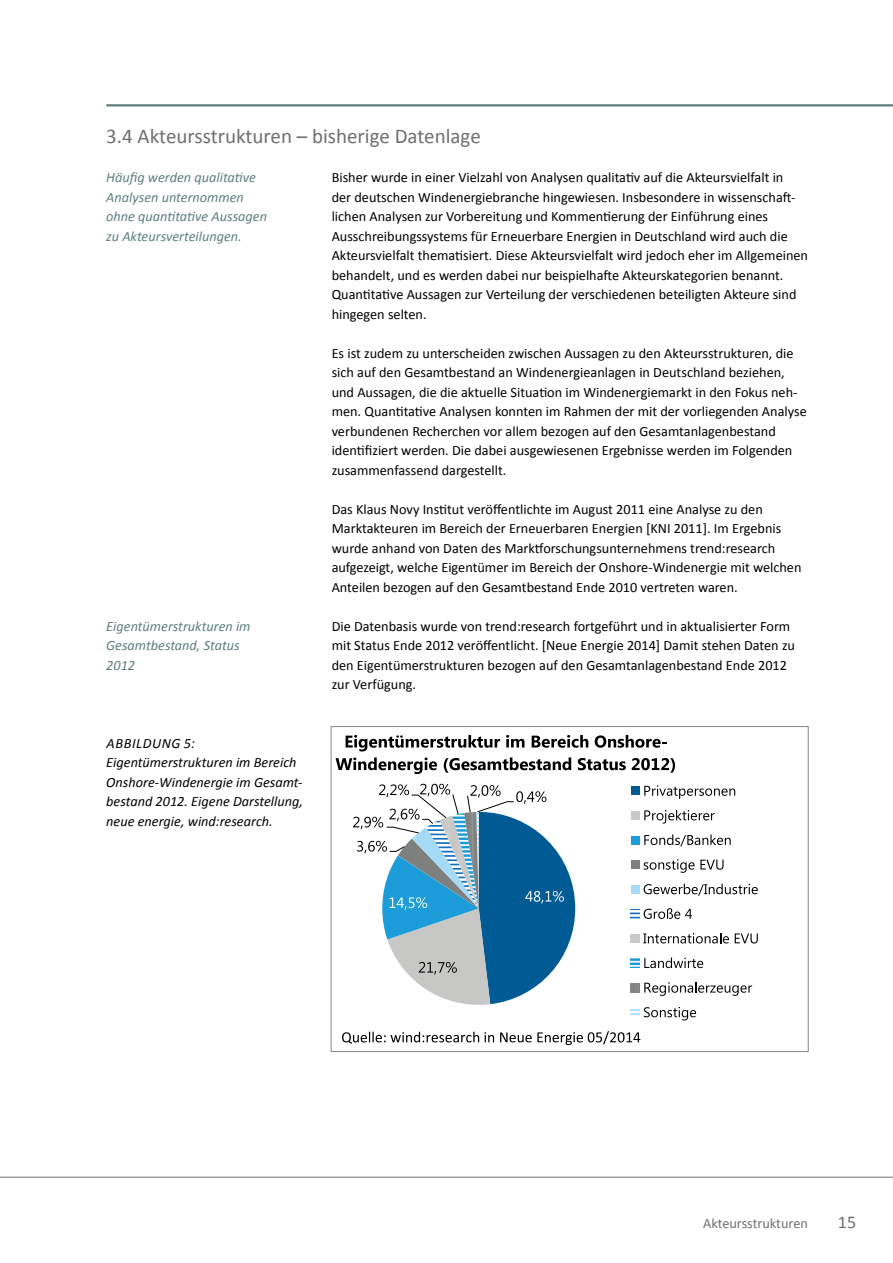
<style>
.page{position:relative;width:893px;height:1263px;background:#fff}
.page>*{position:absolute;margin:0;border:0;box-sizing:border-box;transform-origin:0 0}
.t1{font:21px "Calibri";color:#6f6f6e}
.t2{font:18px "Calibri";color:#6f6f6e}
.t3{font:14.25px/19.5px "Calibri";color:#000}
.t4{font:italic 14.25px/19.5px "Calibri";color:#607d7e}
.t5{font:italic 14.25px/19.5px "Calibri";color:#000}
.t6{font:14.25px "Calibri";color:#6f6f6e}
</style>
<div class="page">
<hr style="left:0;top:1177px;width:893px;height:1px;background:#6f6f6e">
<hr style="left:106px;top:104px;width:787px;height:2px;background:#607d7e">
<svg style="left:353px;top:784px;width:222px;height:221px"></svg>
<svg style="left:346px;top:735px;width:154px;height:16px"></svg>
<svg style="left:506px;top:735px;width:18px;height:12px"></svg>
<svg style="left:532px;top:735px;width:56px;height:13px"></svg>
<svg style="left:595px;top:735px;width:72px;height:13px"></svg>
<svg style="left:336px;top:757px;width:101px;height:17px"></svg>
<svg style="left:444px;top:757px;width:127px;height:16px"></svg>
<svg style="left:578px;top:758px;width:48px;height:12px"></svg>
<svg style="left:632px;top:758px;width:43px;height:15px"></svg>
<div style="left:631px;top:787px;width:8px;height:8px;background:#005b95"></div>
<svg style="left:644px;top:785px;width:91px;height:14px"></svg>
<div style="left:631px;top:811px;width:8px;height:9px;background:#c7c7c6"></div>
<svg style="left:644px;top:810px;width:71px;height:14px"></svg>
<div style="left:631px;top:836px;width:8px;height:8px;background:#1c9dd9"></div>
<svg style="left:644px;top:834px;width:87px;height:12px"></svg>
<div style="left:631px;top:860px;width:8px;height:9px;background:#7e8080"></div>
<svg style="left:644px;top:859px;width:80px;height:14px"></svg>
<div style="left:631px;top:885px;width:8px;height:9px;background:#a5dbf7"></div>
<svg style="left:644px;top:884px;width:114px;height:12px"></svg>
<svg style="left:631px;top:912px;width:8px;height:6px"></svg>
<svg style="left:644px;top:908px;width:48px;height:11px"></svg>
<div style="left:631px;top:934px;width:8px;height:9px;background:#cacac9"></div>
<svg style="left:643px;top:933px;width:86px;height:10px"></svg>
<svg style="left:735px;top:933px;width:23px;height:10px"></svg>
<svg style="left:631px;top:959px;width:8px;height:8px"></svg>
<svg style="left:644px;top:957px;width:59px;height:11px"></svg>
<div style="left:631px;top:983px;width:8px;height:9px;background:#858787"></div>
<svg style="left:644px;top:982px;width:108px;height:14px"></svg>
<svg style="left:631px;top:1009px;width:8px;height:6px"></svg>
<svg style="left:644px;top:1007px;width:52px;height:13px"></svg>
<div style="left:331px;top:726px;width:477px;height:326px;border:1px solid #858686"></div>
<svg style="left:342px;top:1032px;width:152px;height:12px"></svg>
<svg style="left:500px;top:1031px;width:140px;height:14px"></svg>
<h1 class="t1" style="left:106px;top:123px;width:376px">3.4 Akteursstrukturen – bisherige Datenlage</h1>
<p class="t3" style="left:332px;top:168px;width:478px">Bisher wurde in einer Vielzahl von Analysen qualitativ auf die Akteursvielfalt in<br>der deutschen Windenergiebranche hingewiesen. Insbesondere in wissenschaft&shy;lichen Analysen zur Vorbereitung und Kommentierung der Einführung eines Ausschreibungssystems für Erneuerbare Energien in Deutschland wird auch die Akteursvielfalt thematisiert. Diese Akteursvielfalt wird jedoch eher im Allgemeinen behandelt, und es werden dabei nur beispielhafte Akteurskategorien benannt.<br>Quantitative Aussagen zur Verteilung der verschiedenen beteiligten Akteure sind hingegen selten.</p>
<p class="t3" style="left:332px;top:343px;width:477px">Es ist zudem zu unterscheiden zwischen Aussagen zu den Akteursstrukturen, die sich auf den Gesamtbestand an Windenergieanlagen in Deutschland beziehen, und Aussagen, die die aktuelle Situation im Windenergiemarkt in den Fokus neh&shy;men. Quantitative Analysen konnten im Rahmen der mit der vorliegenden Analyse verbundenen Recherchen vor allem bezogen auf den Gesamtanlagenbestand identifiziert werden. Die dabei ausgewiesenen Ergebnisse werden im Folgenden zusammenfassend dargestellt.</p>
<p class="t3" style="left:332px;top:499px;width:471px">Das Klaus Novy Institut veröffentlichte im August 2011 eine Analyse zu den Marktakteuren im Bereich der Erneuerbaren Energien [KNI 2011]. Im Ergebnis wurde anhand von Daten des Marktforschungsunternehmens trend:research aufgezeigt, welche Eigentümer im Bereich der Onshore-Windenergie mit welchen Anteilen bezogen auf den Gesamtbestand Ende 2010 vertreten waren.</p>
<p class="t3" style="left:332px;top:616px;width:465px">Die Datenbasis wurde von trend:research fortgeführt und in aktualisierter Form mit Status Ende 2012 veröffentlicht. [Neue Energie 2014] Damit stehen Daten zu den Eigentümerstrukturen bezogen auf den Gesamtanlagenbestand Ende 2012 zur Verfügung.</p>
<p class="t4" style="left:106px;top:167px;width:162px">Häufig werden qualitative<br>Analysen unternommen ohne quantitative Aussagen zu Akteursverteilungen.</p>
<p class="t4" style="left:106px;top:616px;width:146px">Eigentümerstrukturen im<br>Gesamtbestand, Status<br>2012</p>
<p class="t5" style="left:107px;top:733px;width:18px">Abbildung</p>
<p class="t5" style="left:106px;top:733px;width:198px;text-indent:78px">5:<br>Eigentümerstrukturen im Bereich<br>Onshore-Windenergie im Gesamt&shy;bestand 2012. Eigene Darstellung, neue energie, wind:research.</p>
<p class="t6" style="left:703px;top:1214px;width:106px">Akteursstrukturen</p>
<p class="t2" style="left:838px;top:1210px;width:20px">15</p>
</div>
